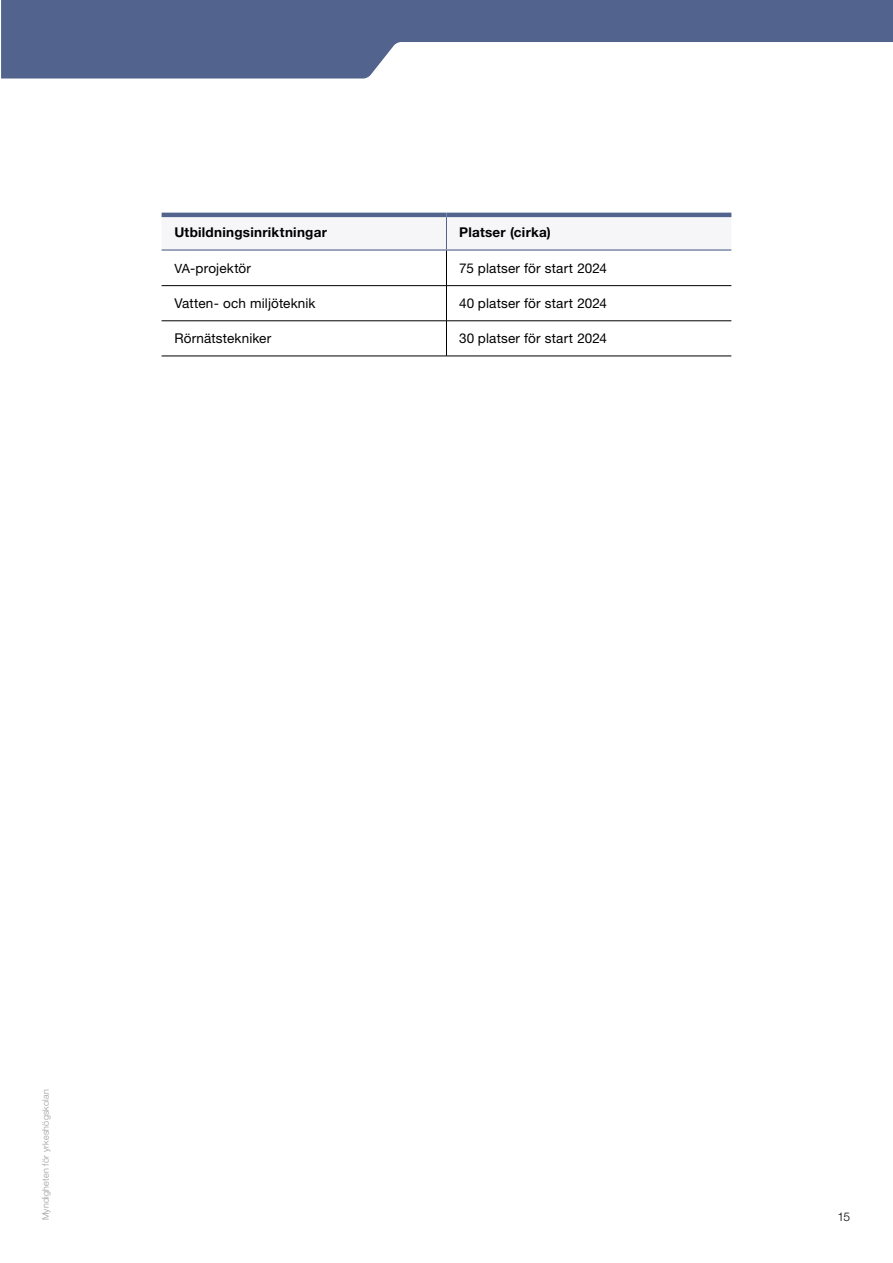
<style>
.page{position:relative;width:893px;height:1263px;background:#fff}
.page>*{position:absolute;margin:0;border:0;box-sizing:border-box;transform-origin:0 0}
.t1{font:13.5px "Helvetica Neue LT Std";letter-spacing:.015em;color:#000}
.h3tabellrubrik{font:700 13.5px "Helvetica Neue LT Std";letter-spacing:.02em;color:#000}
.t2{font:300 12px "Helvetica Neue LT Std";color:#000}
.t3{font:300 9px "Helvetica Neue LT Std";letter-spacing:.025em;color:#9a9998}
.s1{font-size:12.75px}
</style>
<div class="page">
<svg style="left:1px;top:0;width:892px;height:79px;fill:#52648d"></svg>
<svg style="left:162px;top:217px;width:569px;height:1px"></svg>
<hr style="left:162px;top:213px;width:284px;height:4px;background:#52648d">
<hr style="left:446px;top:213px;width:32px;height:4px;background:#52648d">
<hr style="left:478px;top:213px;width:253px;height:4px;background:#52648d">
<hr style="left:446px;top:217px;width:1px;height:32px;background:#52648d">
<hr style="left:162px;top:249px;width:284px;height:2px;background:#52648d">
<hr style="left:446px;top:249px;width:32px;height:2px;background:#52648d">
<hr style="left:478px;top:249px;width:253px;height:2px;background:#52648d">
<hr style="left:446px;top:251px;width:1px;height:34px;background:#000">
<hr style="left:162px;top:285px;width:284px;height:1px;background:#000">
<hr style="left:446px;top:285px;width:32px;height:1px;background:#000">
<hr style="left:446px;top:286px;width:1px;height:35px;background:#000">
<hr style="left:478px;top:285px;width:253px;height:1px;background:#000">
<hr style="left:162px;top:320px;width:284px;height:1px;background:#000">
<hr style="left:446px;top:320px;width:32px;height:1px;background:#000">
<hr style="left:446px;top:321px;width:1px;height:35px;background:#000">
<hr style="left:478px;top:320px;width:253px;height:1px;background:#000">
<hr style="left:162px;top:356px;width:284px;height:1px;background:#000">
<hr style="left:446px;top:356px;width:32px;height:1px;background:#000">
<hr style="left:478px;top:356px;width:253px;height:1px;background:#000">
<h3 class="h3tabellrubrik" style="left:174px;top:224px;width:154px">Utbildningsinriktningar</h3>
<h3 class="h3tabellrubrik" style="left:459px;top:224px;width:93px">Platser (cirka)</h3>
<p class="t1" style="left:174px;top:260px;width:78px"><span class="s1">VA</span>-projektör</p>
<p class="t1" style="left:459px;top:260px;width:149px">75 platser för start 2024</p>
<p class="t1" style="left:174px;top:295px;width:143px">Vatten- och miljöteknik</p>
<p class="t1" style="left:459px;top:295px;width:149px">40 platser för start 2024</p>
<p class="t1" style="left:174px;top:330px;width:98px">Rörnätstekniker</p>
<p class="t1" style="left:459px;top:330px;width:149px">30 platser för start 2024</p>
<p class="t3" style="left:40px;top:1220px;width:133px;rotate:-90deg">Myndigheten för yrkeshögskolan</p>
<p class="t2" style="left:837px;top:1209px;width:14px">15</p>
</div>
